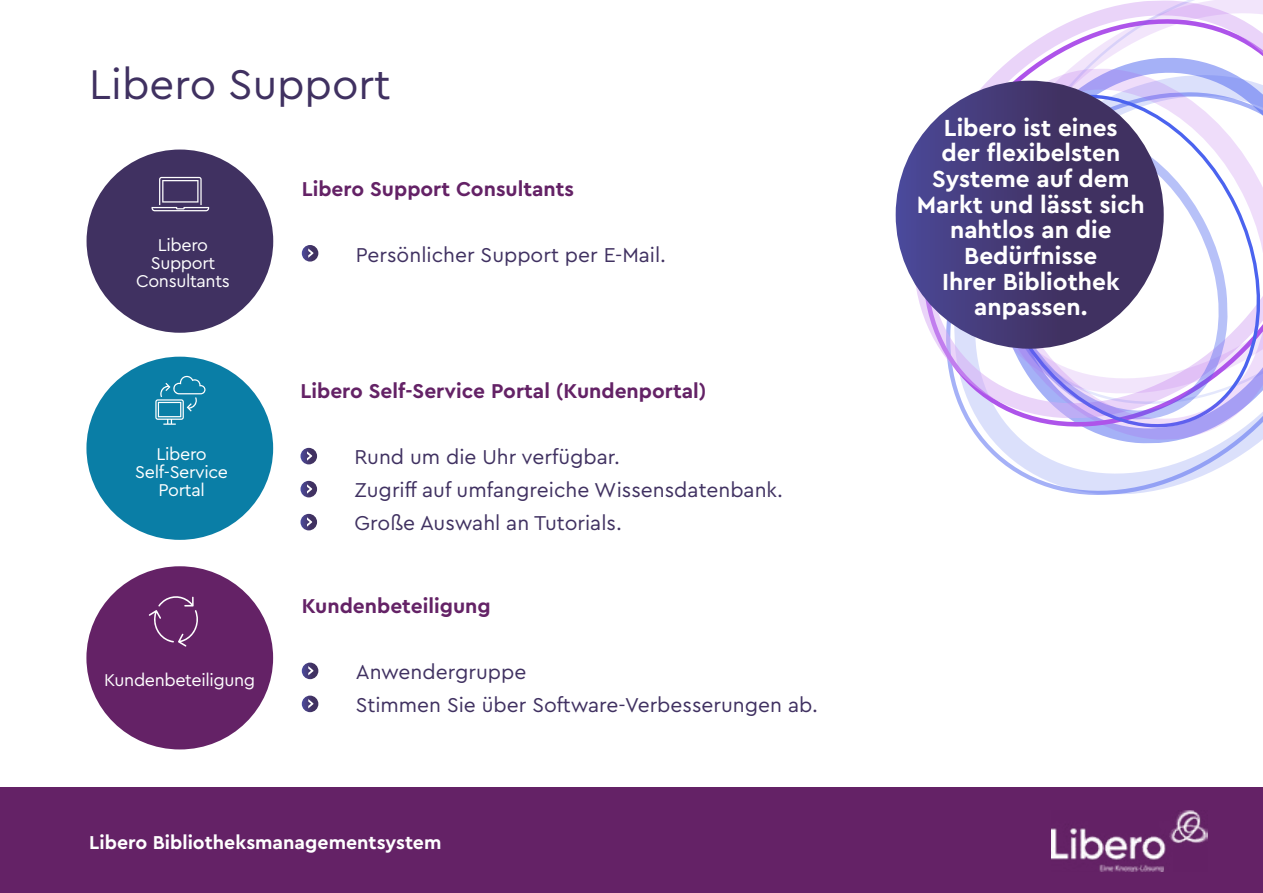
<style>
.page{position:relative;width:1263px;height:893px;background:#fff}
.page>*{position:absolute;margin:0;border:0;box-sizing:border-box;transform-origin:0 0}
.t1{font:43.5px "Cera Pro";color:#403161}
.t2{font:700 24.45px/25.7px "Cera Pro";color:#fff;text-align:center}
.t3{font:21px/33px "Cera Pro";color:#403161}
.t4{font:700 21px "Cera Pro";color:#642266}
.t5{font:700 19.5px "Cera Pro";color:#fff}
.t6{font:17.85px/17.9px "Cera Pro";letter-spacing:-.02em;color:#fff;text-align:center}
</style>
<div class="page">
<svg style="left:989px;top:451px;width:258px;height:44px"></svg>
<svg style="left:904px;top:97px;width:61px;height:321px"></svg>
<svg style="left:1008px;top:0;width:255px;height:62px"></svg>
<svg style="left:972px;top:62px;width:291px;height:384px"></svg>
<div style="left:0;top:787px;width:1263px;height:106px;background:#642266"></div>
<img style="left:1052px;top:810px;width:156px;height:61px">
<div style="left:896px;top:81px;width:268px;height:268px;background:linear-gradient(to right,#494591,#402e55);border-radius:134px"></div>
<div style="left:86px;top:357px;width:187px;height:183px;background:#0a7ea6;border-radius:50%"></div>
<svg style="left:155px;top:376px;width:51px;height:49px"></svg>
<div style="left:87px;top:150px;width:186px;height:183px;background:#403161;border-radius:50%"></div>
<svg style="left:152px;top:177px;width:57px;height:34px"></svg>
<div style="left:86px;top:566px;width:187px;height:183px;background:#642266;border-radius:50%"></div>
<svg style="left:149px;top:596px;width:49px;height:51px"></svg>
<svg style="left:302px;top:245px;width:16px;height:17px"></svg>
<svg style="left:308px;top:248px;width:5px;height:10px"></svg>
<svg style="left:300px;top:448px;width:17px;height:16px"></svg>
<svg style="left:307px;top:451px;width:5px;height:10px"></svg>
<svg style="left:300px;top:481px;width:17px;height:16px"></svg>
<svg style="left:307px;top:484px;width:5px;height:10px"></svg>
<svg style="left:300px;top:514px;width:17px;height:16px"></svg>
<svg style="left:307px;top:517px;width:5px;height:10px"></svg>
<svg style="left:302px;top:663px;width:16px;height:16px"></svg>
<svg style="left:308px;top:666px;width:5px;height:9px"></svg>
<svg style="left:302px;top:696px;width:16px;height:16px"></svg>
<svg style="left:308px;top:699px;width:5px;height:9px"></svg>
<h1 class="t1" style="left:89px;top:55px;width:303px">Libero Support</h1>
<p class="t6" style="left:136px;top:236px;width:95px">Libero<br>Support<br>Consultants</p>
<p class="t6" style="left:135px;top:444px;width:94px">Libero<br>Self-Service<br>Portal</p>
<p class="t6" style="left:104px;top:671px;width:153px">Kundenbeteiligung</p>
<p class="t4" style="left:302px;top:175px;width:274px">Libero Support Consultants</p>
<p class="t3" style="left:356px;top:237px;width:312px">Persönlicher Support per E-Mail.</p>
<p class="t4" style="left:300px;top:377px;width:408px">Libero Self-Service Portal (Kundenportal)</p>
<p class="t3" style="left:354px;top:440px;width:430px">Rund um die Uhr verfügbar.<br>Zugriff auf umfangreiche Wissensdatenbank.<br>Große Auswahl an Tutorials.</p>
<p class="t4" style="left:302px;top:592px;width:190px">Kundenbeteiligung</p>
<p class="t3" style="left:356px;top:655px;width:464px">Anwendergruppe<br>Stimmen Sie über Software-Verbesserungen ab.</p>
<p class="t5" style="left:89px;top:829px;width:354px">Libero Bibliotheksmanagementsystem</p>
<p class="t2" style="left:917px;top:113px;width:229px">Libero ist eines<br>der flexibelsten<br>Systeme auf dem<br>Markt und lässt sich nahtlos an die<br>Bedürfnisse<br>Ihrer Bibliothek anpassen.</p>
</div>
